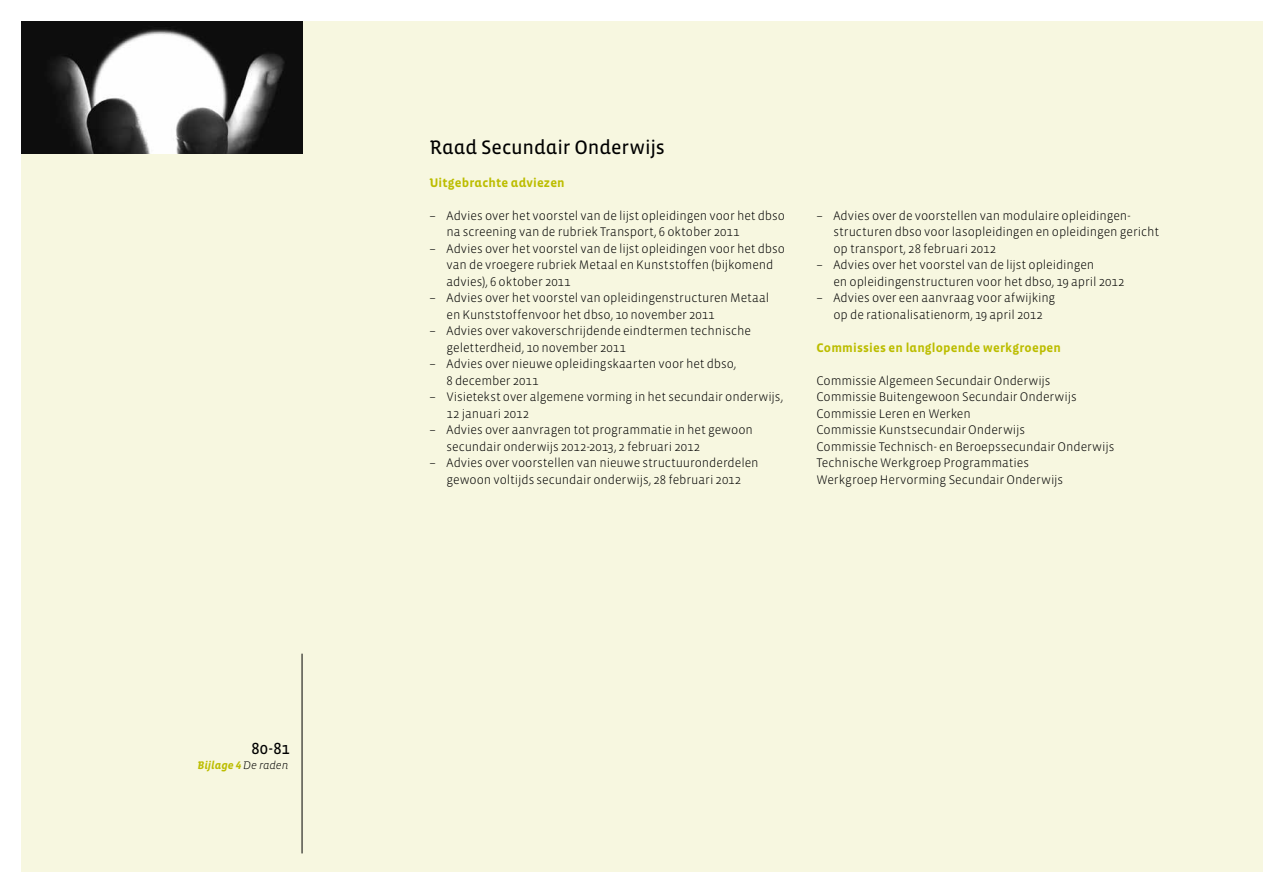
<style>
.page{position:relative;width:1263px;height:893px;background:#fff}
.page>*{position:absolute;margin:0;border:0;box-sizing:border-box;transform-origin:0 0}
.t1{font:19.95px "Vista Sans Alt Reg";letter-spacing:-.005em;color:#000}
.t2{font:16.5px "Vista Sans Reg";color:#000}
.t3{font:300 12.75px/16.5px "Vista Sans";letter-spacing:-.005em;color:#000}
.t4{font:700 12.75px "Vista Sans Alt";letter-spacing:.015em;color:#bcbd00}
.t5{font:11.25px "Vista Sans Alt Bold Ita";color:#bcbd00}
.s1{font-family:"Vista Sans Alt Light Ita";color:#000}
</style>
<div class="page">
<div style="left:21px;top:21px;width:1242px;height:851px;background:#f7f7e0"></div>
<hr style="left:302px;top:654px;width:1px;height:199px;background:#000">
<img style="left:21px;top:21px;width:281px;height:133px">
<p class="t2" style="left:251px;top:739px;width:40px">80-81</p>
<p class="t5" style="left:197px;top:759px;width:92px">Bijlage 4 <span class="s1">De raden</span></p>
<h1 class="t1" style="left:429px;top:137px;width:237px">Raad Secundair Onderwijs</h1>
<p class="t4" style="left:429px;top:176px;width:137px">Uitgebrachte adviezen</p>
<p class="t3" style="left:446px;top:208px;width:340px;text-indent:-17px">– Advies over het voorstel van de lijst opleidingen voor het dbso na screening van de rubriek Transport, 6 oktober 2011</p>
<p class="t3" style="left:446px;top:241px;width:340px;text-indent:-17px">– Advies over het voorstel van de lijst opleidingen voor het dbso van de vroegere rubriek Metaal en Kunststoffen (bijkomend advies), 6 oktober 2011</p>
<p class="t3" style="left:446px;top:290px;width:324px;text-indent:-17px">– Advies over het voorstel van opleidingenstructuren Metaal en Kunststoffenvoor het dbso, 10 november 2011</p>
<p class="t3" style="left:446px;top:323px;width:306px;text-indent:-17px">– Advies over vakoverschrijdende eindtermen technische geletterdheid, 10 november 2011</p>
<p class="t3" style="left:446px;top:356px;width:291px;text-indent:-17px">– Advies over nieuwe opleidingskaarten voor het dbso,<br>8 december 2011</p>
<p class="t3" style="left:446px;top:389px;width:338px;text-indent:-17px">– Visietekst over algemene vorming in het secundair onderwijs,<br>12 januari 2012</p>
<p class="t3" style="left:446px;top:422px;width:308px;text-indent:-17px">– Advies over aanvragen tot programmatie in het gewoon secundair onderwijs 2012-2013, 2 februari 2012</p>
<p class="t3" style="left:429px;top:455px;width:331px;text-align:center">– Advies over voorstellen van nieuwe structuuronderdelen gewoon voltijds secundair onderwijs, 28 februari 2012</p>
<p class="t3" style="left:833px;top:207px;width:327px;text-indent:-17px">– Advies over de voorstellen van modulaire opleidingen&shy;structuren dbso voor lasopleidingen en opleidingen gericht op transport, 28 februari 2012</p>
<p class="t3" style="left:833px;top:257px;width:292px;text-indent:-17px">– Advies over het voorstel van de lijst opleidingen<br>en opleidingenstructuren voor het dbso, 19 april 2012</p>
<p class="t3" style="left:816px;top:290px;width:241px;text-align:center">– Advies over een aanvraag voor afwijking op de rationalisatienorm, 19 april 2012</p>
<p class="t4" style="left:816px;top:341px;width:246px">Commissies en langlopende werkgroepen</p>
<p class="t3" style="left:816px;top:372px;width:299px">Commissie Algemeen Secundair Onderwijs<br>Commissie Buitengewoon Secundair Onderwijs Commissie Leren en Werken<br>Commissie Kunstsecundair Onderwijs<br>Commissie Technisch- en Beroepssecundair Onderwijs Technische Werkgroep Programmaties<br>Werkgroep Hervorming Secundair Onderwijs</p>
</div>
